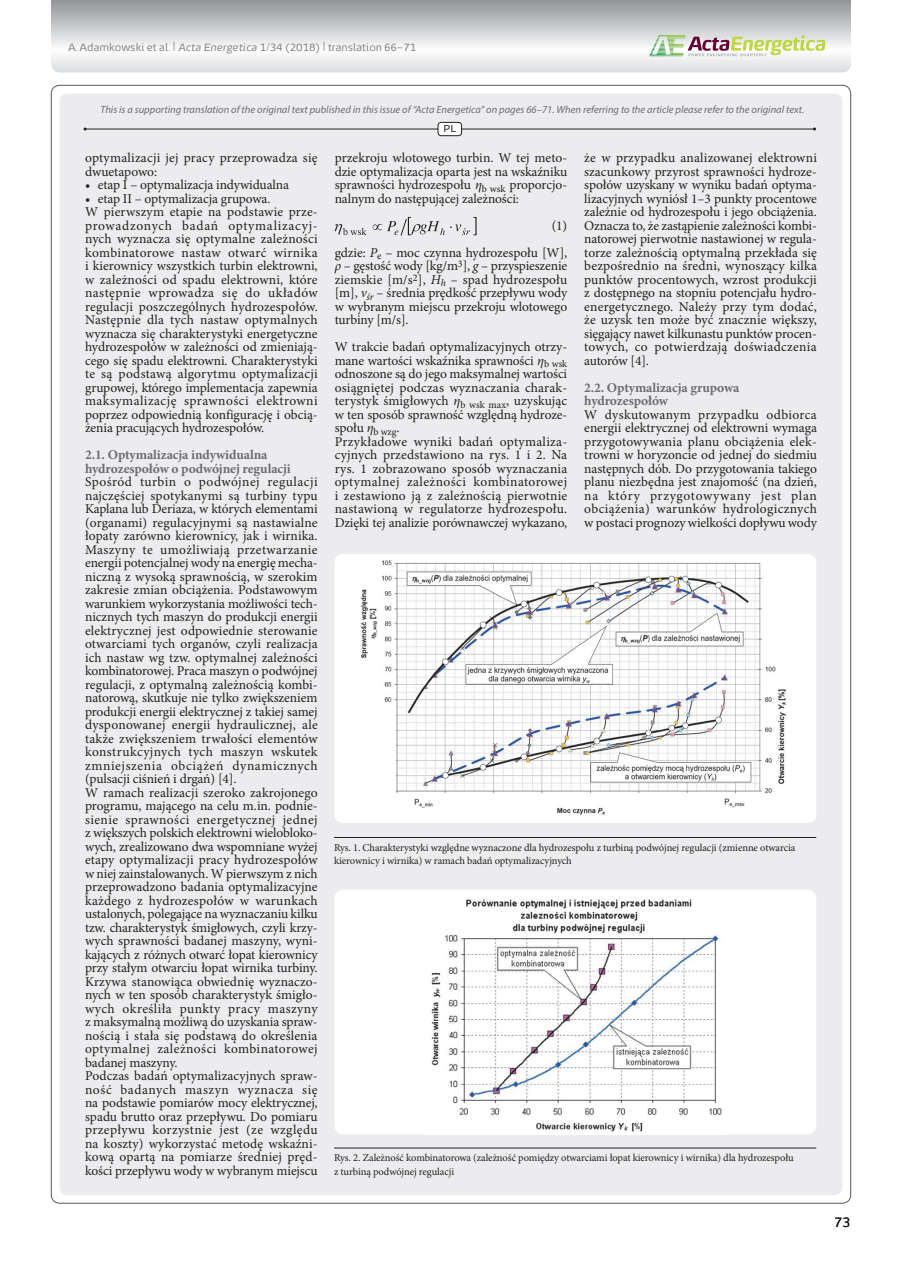
<style>
.page{position:relative;width:902px;height:1263px;background:#fff}
.page>*{position:absolute;margin:0;border:0;box-sizing:border-box;transform-origin:0 0}
.t1{font:13.5px/13.5px "Minion Pro";letter-spacing:.005em;color:#231f20}
.t2{font:700 13.5px/13.5px "Minion Pro";letter-spacing:-.01em;color:#6c6d70}
.t3{font:13.5px "Energa";color:#231f20}
.t4{font:10.5px/13.5px "Minion Pro";letter-spacing:-.01em;color:#231f20}
.t5{font:italic 10.5px "Myriad Pro";color:#6c6d70}
.t6{font:10.5px "Energa";letter-spacing:-.01em;color:#808285}
.t7{font:10.05px "Energa";color:#231f20}
.s1{font-size:13.5px}
.s2{font-style:italic}
</style>
<div class="page">
<svg style="left:51px;top:0;width:799px;height:72px"></svg>
<div style="left:60px;top:94px;width:782px;height:1101px;background:#ececee;border-radius:8px"></div>
<svg style="left:649px;top:35px;width:176px;height:21px"></svg>
<hr style="left:85px;top:129px;width:729px;height:1px;background:#231f20">
<div style="left:438px;top:122px;width:23px;height:14px;background:#fff;border-radius:3px"></div>
<div style="left:437px;top:122px;width:25px;height:14px;border:1px solid #231f20;border-radius:3px"></div>
<svg style="left:373px;top:217px;width:103px;height:19px"></svg>
<svg style="left:334px;top:224px;width:32px;height:11px"></svg>
<div style="left:334px;top:554px;width:482px;height:269px;background:#fff;border-radius:9px"></div>
<img style="left:360px;top:560px;width:426px;height:255px">
<div style="left:334px;top:890px;width:482px;height:244px;background:#fff;border-radius:9px"></div>
<img style="left:431px;top:899px;width:291px;height:233px">
<hr style="left:334px;top:837px;width:482px;height:1px;background:#231f20">
<hr style="left:334px;top:1148px;width:482px;height:1px;background:#231f20">
<p class="t6" style="left:68px;top:41px;width:349px">A. Adamkowski et al. <span class="s1">|</span> <span class="s2">Acta Energetica</span> 1/34 (2018) <span class="s1">|</span> translation 66–71</p>
<p class="t5" style="left:100px;top:103px;width:705px">This is a supporting translation of the original text published in this issue of “Acta Energetica” on pages 66–71. When referring to the article please refer to the original text.</p>
<p class="t1" style="left:85px;top:151px;width:234px">optymalizacji jej pracy przeprowadza się dwuetapowo:</p>
<p class="t1" style="left:85px;top:178px;width:205px">• etap I – optymalizacja indywidualna</p>
<p class="t1" style="left:85px;top:192px;width:234px">• etap II – optymalizacja grupowa.<br>W pierwszym etapie na podstawie prze&shy;prowadzonych badań optymalizacyj&shy;nych wyznacza się optymalne zależności kombinatorowe nastaw otwarć wirnika i kierownicy wszystkich turbin elektrowni, w zależności od spadu elektrowni, które następnie wprowadza się do układów regulacji poszczególnych hydrozespołów.<br>Następnie dla tych nastaw optymalnych wyznacza się charakterystyki energetyczne hydrozespołów w zależności od zmieniają&shy;cego się spadu elektrowni. Charakterystyki te są podstawą algorytmu optymalizacji grupowej, którego implementacja zapewnia maksymalizację sprawności elektrowni poprzez odpowiednią konfigurację i obcią&shy;żenia pracujących hydrozespołów.</p>
<p class="t2" style="left:85px;top:448px;width:207px">2.1. Optymalizacja indywidualna hydrozespołów o podwójnej regulacji</p>
<p class="t1" style="left:85px;top:475px;width:234px">Spośród turbin o podwójnej regulacji najczęściej spotykanymi są turbiny typu Kaplana lub Deriaza, w których elementami (organami) regulacyjnymi są nastawialne łopaty zarówno kierownicy, jak i wirnika.<br>Maszyny te umożliwiają przetwarzanie energii potencjalnej wody na energię mecha&shy;niczną z wysoką sprawnością, w szerokim zakresie zmian obciążenia. Podstawowym warunkiem wykorzystania możliwości tech&shy;nicznych tych maszyn do produkcji energii elektrycznej jest odpowiednie sterowanie otwarciami tych organów, czyli realizacja ich nastaw wg tzw. optymalnej zależności kombinatorowej. Praca maszyn o podwójnej regulacji, z optymalną zależnością kombi&shy;natorową, skutkuje nie tylko zwiększeniem produkcji energii elektrycznej z takiej samej dysponowanej energii hydraulicznej, ale także zwiększeniem trwałości elementów konstrukcyjnych tych maszyn wskutek zmniejszenia obciążeń dynamicznych (pulsacji ciśnień i drgań) [4].<br>W ramach realizacji szeroko zakrojonego programu, mającego na celu m.in. podnie&shy;sienie sprawności energetycznej jednej z większych polskich elektrowni wielobloko&shy;wych, zrealizowano dwa wspomniane wyżej etapy optymalizacji pracy hydrozespołów w niej zainstalowanych. W pierwszym z nich przeprowadzono badania optymalizacyjne każdego z hydrozespołów w warunkach ustalonych, polegające na wyznaczaniu kilku tzw. charakterystyk śmigłowych, czyli krzy&shy;wych sprawności badanej maszyny, wyni&shy;kających z różnych otwarć łopat kierownicy przy stałym otwarciu łopat wirnika turbiny.<br>Krzywa stanowiąca obwiednię wyznaczo&shy;nych w ten sposób charakterystyk śmigło&shy;wych określiła punkty pracy maszyny z maksymalną możliwą do uzyskania spraw&shy;nością i stała się podstawą do określenia optymalnej zależności kombinatorowej badanej maszyny.<br>Podczas badań optymalizacyjnych spraw&shy;ność badanych maszyn wyznacza się na podstawie pomiarów mocy elektrycznej, spadu brutto oraz przepływu. Do pomiaru przepływu korzystnie jest (ze względu na koszty) wykorzystać metodę wskaźni&shy;kową opartą na pomiarze średniej pręd&shy;kości przepływu wody w wybranym miejscu</p>
<p class="t7" style="left:443px;top:122px;width:14px">PL</p>
<p class="t1" style="left:334px;top:151px;width:234px;text-align:justify">przekroju wlotowego turbin. W tej meto&shy;dzie optymalizacja oparta jest na wskaźniku sprawności hydrozespołu <span class="s2">η</span><sub>b</sub> <sub>wsk</sub> proporcjo&shy;nalnym do następującej zależności:</p>
<p class="t1" style="left:334px;top:212px;width:234px;line-height:27px;text-align:right">(1)<br>gdzie: <span class="s2">P</span><sub>e</sub> – moc czynna hydrozespołu [W],</p>
<p class="t1" style="left:334px;top:259px;width:234px;text-align:justify"><span class="s2">ρ</span> – gęstość wody [kg/m<sup>3</sup>], <span class="s2">g</span> – przyspieszenie ziemskie [m/s<sup>2</sup>], <span class="s2">H</span><sub>h</sub> – spad hydrozespołu [m], <span class="s2">v</span><sub>śr</sub> – średnia prędkość przepływu wody w wybranym miejscu przekroju wlotowego turbiny [m/s].</p>
<p class="t1" style="left:334px;top:340px;width:234px">W trakcie badań optymalizacyjnych otrzy&shy;mane wartości wskaźnika sprawności <span class="s2">η</span><sub>b</sub> <sub>wsk </sub>odnoszone są do jego maksymalnej wartości osiągniętej podczas wyznaczania charak&shy;terystyk śmigłowych <span class="s2">η</span><sub>b</sub> <sub>wsk</sub> <sub>max</sub>, uzyskując w ten sposób sprawność względną hydroze&shy;społu <span class="s2">η</span><sub>b</sub> <sub>wzg</sub>.<br>Przykładowe wyniki badań optymaliza&shy;cyjnych przedstawiono na rys. 1 i 2. Na rys. 1 zobrazowano sposób wyznaczania optymalnej zależności kombinatorowej i zestawiono ją z zależnością pierwotnie nastawioną w regulatorze hydrozespołu.<br>Dzięki tej analizie porównawczej wykazano,</p>
<p class="t1" style="left:584px;top:151px;width:234px;text-align:justify">że w przypadku analizowanej elektrowni szacunkowy przyrost sprawności hydroze&shy;społów uzyskany w wyniku badań optyma&shy;lizacyjnych wyniósł 1–3 punkty procentowe zależnie od hydrozespołu i jego obciążenia.<br>Oznacza to, że zastąpienie zależności kombi&shy;natorowej pierwotnie nastawionej w regula&shy;torze zależnością optymalną przekłada się bezpośrednio na średni, wynoszący kilka punktów procentowych, wzrost produkcji z dostępnego na stopniu potencjału hydro&shy;energetycznego. Należy przy tym dodać, że uzysk ten może być znacznie większy, sięgający nawet kilkunastu punktów procen&shy;towych, co potwierdzają doświadczenia autorów [4].</p>
<p class="t2" style="left:584px;top:380px;width:157px">2.2. Optymalizacja grupowa hydrozespołów</p>
<p class="t1" style="left:584px;top:408px;width:234px;text-align:justify">W dyskutowanym przypadku odbiorca energii elektrycznej od elektrowni wymaga przygotowywania planu obciążenia elek&shy;trowni w horyzoncie od jednej do siedmiu następnych dób. Do przygotowania takiego planu niezbędna jest znajomość (na dzień, na który przygotowywany jest plan obciążenia) warunków hydrologicznych w postaci prognozy wielkości dopływu wody</p>
<p class="t4" style="left:334px;top:840px;width:462px">Rys. 1. Charakterystyki względne wyznaczone dla hydrozespołu z turbiną podwójnej regulacji (zmienne otwarcia kierownicy i wirnika) w ramach badań optymalizacyjnych</p>
<p class="t4" style="left:334px;top:1151px;width:461px">Rys. 2. Zależność kombinatorowa (zależność pomiędzy otwarciami łopat kierownicy i wirnika) dla hydrozespołu z turbiną podwójnej regulacji</p>
<p class="t3" style="left:834px;top:1213px;width:18px">73</p>
</div>
